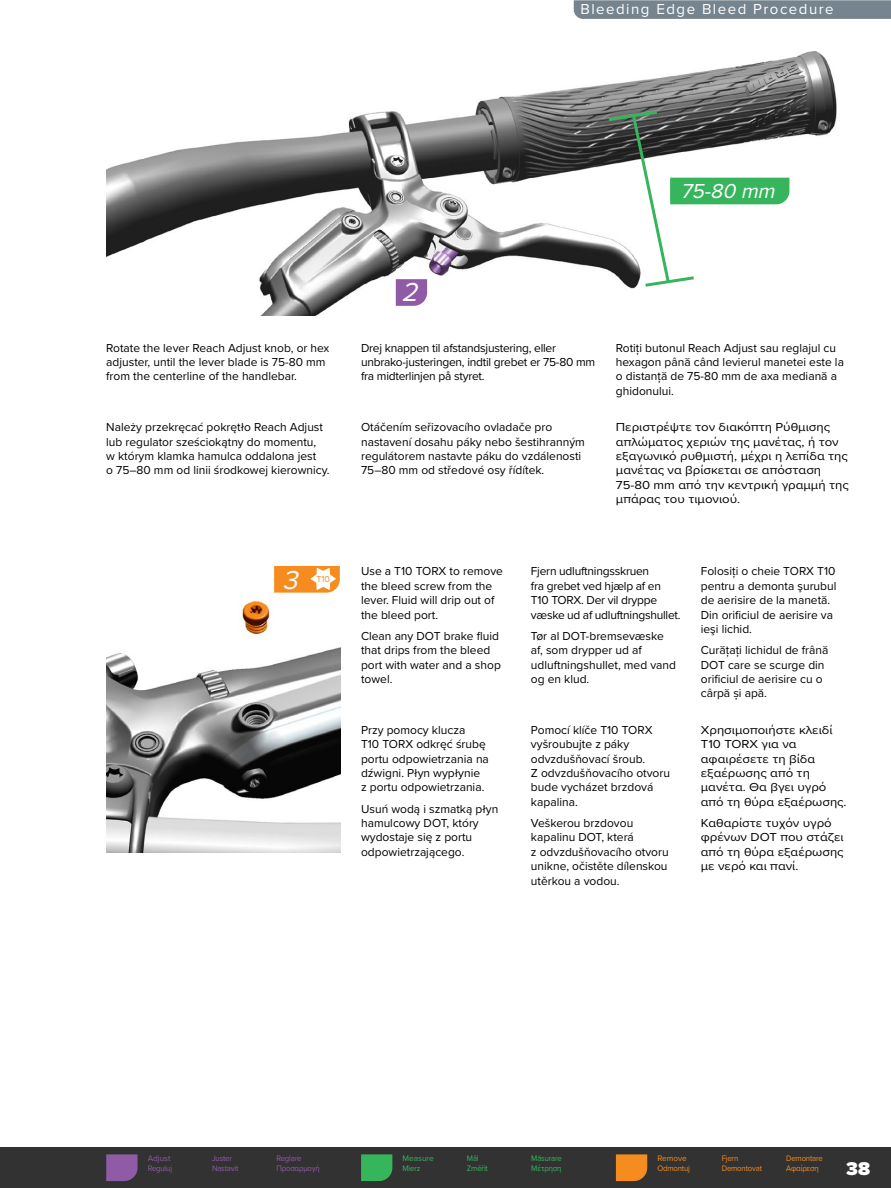
<style>
.page{position:relative;width:891px;height:1188px;background:#fff}
.page>*{position:absolute;margin:0;border:0;box-sizing:border-box;transform-origin:0 0}
.User_Manual_Number_Flag{font:italic 27px "Proxima Nova";color:#fff}
.User_Manual_Number_Flag-2{font:italic 21px "Proxima Nova";color:#fff}
.t1{font:900 19.2px "Proxima Nova";color:#fff}
.t2{font:15px "Proxima Nova";letter-spacing:.1em;color:#fff}
.User_Manual_Text_-_Normal{font:12px/14.4px "Proxima Nova";color:#000}
.GreekBody{font:12px/14.4px "Proxima Nova";color:#000;scale:1.1 1}
.User_Manual_Text_-_Normal-2{font:12px/14.4px "Proxima Nova";letter-spacing:-.02em;color:#000}
.User_Manual_Text_-_Normal-3{font:12px/14.4px "Proxima Nova";color:#000;scale:1.1 1}
.t3{font:9px "Proxima Nova";color:#f68c1f}
.t4{font:8.25px "Proxima Nova";letter-spacing:-.02em;color:#f68c1f;scale:.94 1}
.t5{font:8.25px "Proxima Nova";letter-spacing:-.02em;color:#905ba6;scale:.94 1}
.t6{font:8.25px "Proxima Nova";letter-spacing:-.02em;color:#36b55c;scale:.94 1}
.t7{font:8.25px "Proxima Nova";color:#36b55c}
.t8{font:8.25px "Proxima Nova";letter-spacing:-.02em;color:#905ba6}
.t9{font:8.25px "Proxima Nova";letter-spacing:-.02em;color:#f68c1f}
</style>
<div class="page">
<div style="left:0;top:1148px;width:891px;height:40px;background:#323232"></div>
<svg style="left:574px;top:0;width:317px;height:19px;background:#798691"></svg>
<svg style="left:361px;top:1154px;width:31px;height:27px"></svg>
<svg style="left:106px;top:1154px;width:32px;height:27px"></svg>
<svg style="left:616px;top:1154px;width:31px;height:27px"></svg>
<img style="left:106px;top:51px;width:731px;height:264px">
<svg style="left:396px;top:279px;width:31px;height:27px"></svg>
<svg style="left:605px;top:109px;width:184px;height:180px"></svg>
<img style="left:106px;top:600px;width:235px;height:252px">
<svg style="left:274px;top:566px;width:66px;height:27px"></svg>
<p class="t2" style="left:580px;top:-3px;width:255px">Bleeding Edge Bleed Procedure</p>
<p class="User_Manual_Number_Flag" style="left:402px;top:272px;width:25px">2</p>
<p class="User_Manual_Number_Flag-2" style="left:681px;top:175px;width:102px">75-80 mm</p>
<p class="User_Manual_Text_-_Normal" style="left:106px;top:340px;width:225px">Rotate the lever Reach Adjust knob, or hex adjuster, until the lever blade is 75-80 mm from the centerline of the handlebar.</p>
<p class="User_Manual_Text_-_Normal-2" style="left:361px;top:340px;width:236px">Drej knappen til afstandsjustering, eller unbrako-justeringen, indtil grebet er 75-80 mm fra midterlinjen på styret.</p>
<p class="User_Manual_Text_-_Normal" style="left:616px;top:340px;width:230px">Rotiți butonul Reach Adjust sau reglajul cu hexagon până când levierul manetei este la o distanță de 75-80 mm de axa mediană a ghidonului.</p>
<p class="User_Manual_Text_-_Normal" style="left:106px;top:420px;width:225px">Należy przekręcać pokrętło Reach Adjust lub regulator sześciokątny do momentu,<br>w którym klamka hamulca oddalona jest<br>o 75–80 mm od linii środkowej kierownicy.</p>
<p class="User_Manual_Text_-_Normal" style="left:361px;top:420px;width:225px">Otáčením seřizovacího ovladače pro nastavení dosahu páky nebo šestihranným regulátorem nastavte páku do vzdálenosti 75–80 mm od středové osy řídítek.</p>
<p class="GreekBody" style="left:616px;top:420px;width:213px">Περιστρέψτε τον διακόπτη Ρύθμισης απλώματος χεριών της μανέτας, ή τον εξαγωνικό ρυθμιστή, μέχρι η λεπίδα της μανέτας να βρίσκεται σε απόσταση 75-80 mm από την κεντρική γραμμή της μπάρας του τιμονιού.</p>
<p class="User_Manual_Number_Flag" style="left:283px;top:560px;width:25px">3</p>
<p class="t3" style="left:316px;top:573px;width:15px">T10</p>
<p class="User_Manual_Text_-_Normal" style="left:361px;top:564px;width:143px">Use a T10 TORX to remove the bleed screw from the lever. Fluid will drip out of the bleed port.</p>
<p class="User_Manual_Text_-_Normal" style="left:361px;top:628px;width:141px">Clean any DOT brake fluid that drips from the bleed port with water and a shop towel.</p>
<p class="User_Manual_Text_-_Normal" style="left:361px;top:722px;width:129px">Przy pomocy klucza<br>T10 TORX odkręć śrubę portu odpowietrzania na dźwigni. Płyn wypłynie<br>z portu odpowietrzania.</p>
<p class="User_Manual_Text_-_Normal" style="left:361px;top:801px;width:139px">Usuń wodą i szmatką płyn hamulcowy DOT, który wydostaje się z portu odpowietrzającego.</p>
<p class="User_Manual_Text_-_Normal-2" style="left:531px;top:564px;width:151px">Fjern udluftningsskruen<br>fra grebet ved hjælp af en<br>T10 TORX. Der vil dryppe væske ud af udluftningshullet.</p>
<p class="User_Manual_Text_-_Normal" style="left:531px;top:628px;width:147px">Tør al DOT-bremsevæske af, som drypper ud af udluftningshullet, med vand og en klud.</p>
<p class="User_Manual_Text_-_Normal" style="left:531px;top:722px;width:141px">Pomocí klíče T10 TORX vyšroubujte z páky odvzdušňovací šroub.<br>Z odvzdušňovacího otvoru bude vycházet brzdová kapalina.</p>
<p class="User_Manual_Text_-_Normal" style="left:531px;top:815px;width:139px">Veškerou brzdovou kapalinu DOT, která<br>z odvzdušňovacího otvoru unikne, očistěte dílenskou utěrkou a vodou.</p>
<p class="User_Manual_Text_-_Normal" style="left:701px;top:564px;width:137px">Folosiţi o cheie TORX T10 pentru a demonta şurubul de aerisire de la manetă.<br>Din orificiul de aerisire va ieşi lichid.</p>
<p class="User_Manual_Text_-_Normal" style="left:701px;top:642px;width:129px">Curățați lichidul de frână<br>DOT care se scurge din orificiul de aerisire cu o cârpă și apă.</p>
<p class="GreekBody" style="left:701px;top:722px;width:134px">Χρησιμοποιήστε κλειδί<br>T10 TORX για να αφαιρέσετε τη βίδα εξαέρωσης από τη μανέτα. Θα βγει υγρό από τη θύρα εξαέρωσης.</p>
<p class="User_Manual_Text_-_Normal-3" style="left:701px;top:815px;width:131px">Καθαρίστε τυχόν υγρό φρένων DOT που στάζει από τη θύρα εξαέρωσης με νερό και πανί.</p>
<p class="t8" style="left:148px;top:1152px;width:24px">Adjust</p>
<p class="t5" style="left:212px;top:1152px;width:23px">Juster</p>
<p class="t5" style="left:276px;top:1152px;width:28px">Reglare</p>
<p class="t5" style="left:148px;top:1162px;width:27px">Reguluj</p>
<p class="t5" style="left:212px;top:1162px;width:29px">Nastavit</p>
<p class="t5" style="left:276px;top:1162px;width:48px">Προσαρμογή</p>
<p class="t7" style="left:403px;top:1152px;width:33px">Measure</p>
<p class="t6" style="left:467px;top:1152px;width:14px">Mål</p>
<p class="t6" style="left:531px;top:1152px;width:34px">Măsurare</p>
<p class="t6" style="left:403px;top:1162px;width:21px">Mierz</p>
<p class="t6" style="left:467px;top:1162px;width:24px">Změřit</p>
<p class="t6" style="left:531px;top:1162px;width:33px">Μέτρηση</p>
<p class="t9" style="left:657px;top:1152px;width:31px">Remove</p>
<p class="t4" style="left:722px;top:1152px;width:19px">Fjern</p>
<p class="t4" style="left:786px;top:1152px;width:41px">Demontare</p>
<p class="t4" style="left:657px;top:1162px;width:36px">Odmontuj</p>
<p class="t4" style="left:722px;top:1162px;width:44px">Demontovat</p>
<p class="t4" style="left:786px;top:1162px;width:36px">Αφαίρεση</p>
<h3 class="t1" style="left:846px;top:1154px;width:25px">38</h3>
</div>
